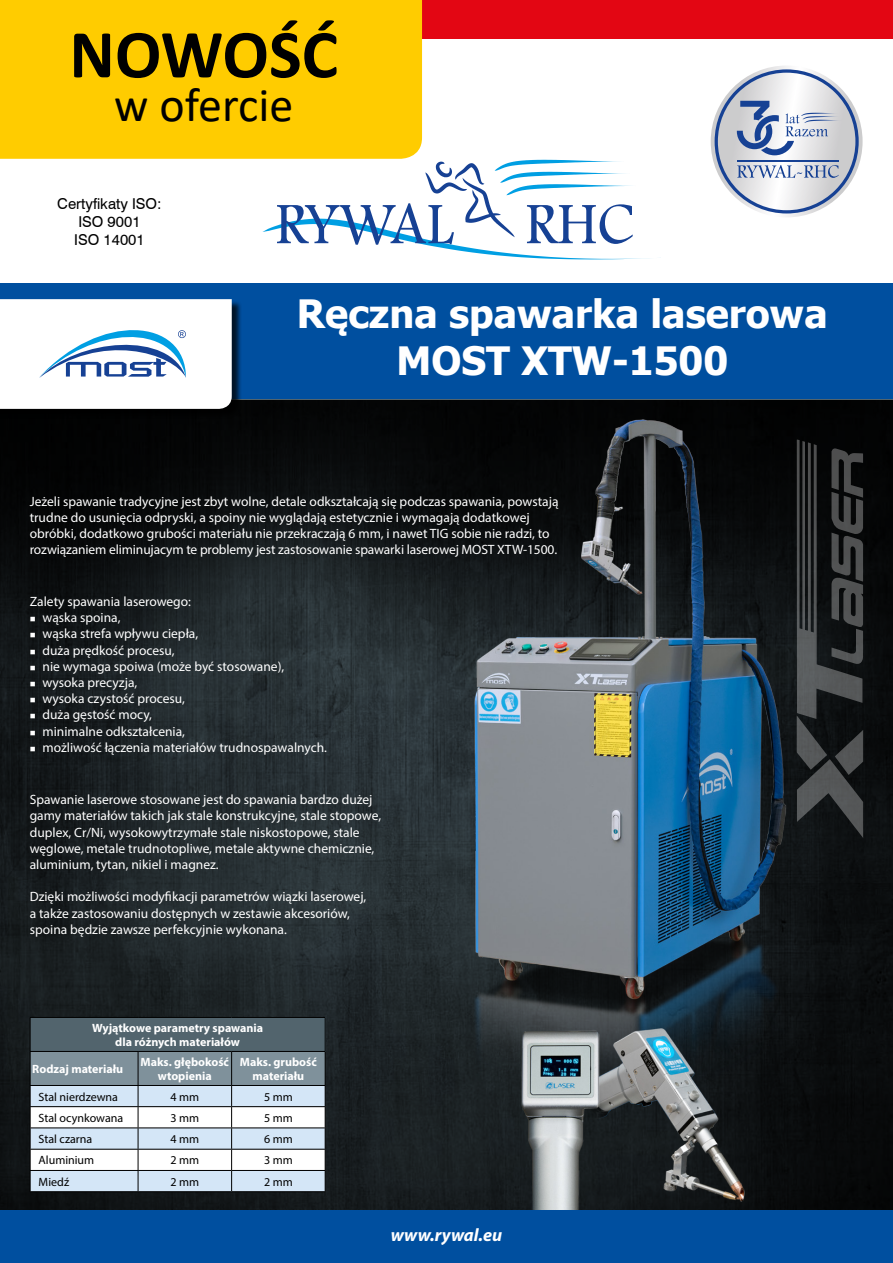
<style>
.page{position:relative;width:893px;height:1263px;background:#fff}
.page>*{position:absolute;margin:0;border:0;box-sizing:border-box;transform-origin:0 0}
.t1{font:700 69px "Calibri";color:#000}
.t2{font:48px "Calibri";color:#000}
.t3{font:700 39px/46.8px "Tahoma";color:#fff;text-align:center}
.t4{font:italic 700 18px "Myriad Pro";letter-spacing:.02em;color:#fff}
.t5{font:15px/18px "Swiss 721 BT";color:#000;text-align:center}
.t6{font:13.5px/16.2px "Myriad Pro";color:#fff}
.t7{font:700 12px/14.4px "Myriad Pro";color:#fff;text-align:center}
.t8{font:12px "Myriad Pro";color:#000}
.s1{font-family:"Swiss 721 BT";font-size:9px}
</style>
<div class="page">
<img style="left:0;top:400px;width:893px;height:810px">
<div style="left:0;top:0;width:893px;height:38px;background:#e30613"></div>
<div style="left:0;top:0;width:422px;height:159px;background:#fc0"></div>
<div style="left:0;top:283px;width:893px;height:115px;background:#004f9f"></div>
<svg style="left:262px;top:160px;width:399px;height:99px"></svg>
<svg style="left:711px;top:66px;width:152px;height:151px"></svg>
<svg style="left:715px;top:69px;width:144px;height:144px"></svg>
<div style="left:0;top:300px;width:242px;height:119px;background:#000;opacity:.75"></div>
<svg style="left:0;top:299px;width:232px;height:110px;background:#e8f0f7"></svg>
<svg style="left:837px;top:440px;width:26px;height:398px;background:#2f3031"></svg>
<img style="left:417px;top:409px;width:420px;height:751px">
<div style="left:30px;top:1017px;width:295px;height:34px;background:#52646d"></div>
<svg style="left:30px;top:1051px;width:296px;height:140px"></svg>
<hr style="left:30px;top:1191px;width:108px;height:1px;background:#000">
<hr style="left:138px;top:1191px;width:94px;height:1px;background:#000">
<hr style="left:232px;top:1191px;width:94px;height:1px;background:#000">
<hr style="left:30px;top:1017px;width:108px;height:1px;background:#000">
<hr style="left:30px;top:1018px;width:1px;height:33px;background:#000">
<hr style="left:138px;top:1017px;width:94px;height:1px;background:#000">
<hr style="left:232px;top:1017px;width:93px;height:1px;background:#000">
<hr style="left:325px;top:1018px;width:1px;height:33px;background:#000">
<hr style="left:30px;top:1051px;width:108px;height:1px;background:#000">
<hr style="left:30px;top:1052px;width:1px;height:33px;background:#000">
<hr style="left:138px;top:1051px;width:94px;height:1px;background:#000">
<hr style="left:232px;top:1051px;width:93px;height:1px;background:#000">
<hr style="left:325px;top:1052px;width:1px;height:33px;background:#000">
<hr style="left:30px;top:1085px;width:108px;height:1px;background:#000">
<hr style="left:138px;top:1085px;width:94px;height:1px;background:#000">
<hr style="left:232px;top:1085px;width:93px;height:1px;background:#000">
<hr style="left:138px;top:1052px;width:1px;height:33px;background:#000">
<hr style="left:231px;top:1052px;width:1px;height:33px;background:#000">
<img style="left:551px;top:1010px;width:223px;height:200px">
<img style="left:463px;top:1017px;width:195px;height:193px">
<div style="left:0;top:1210px;width:893px;height:53px;background:#004f9f"></div>
<h1 class="t1" style="left:69px;top:6px;width:270px">NOWOŚĆ</h1>
<h2 class="t2" style="left:114px;top:72px;width:181px">w ofercie</h2>
<p class="t5" style="left:57px;top:194px;width:106px">Certyfikaty ISO:<br>ISO 9001<br>ISO 14001</p>
<h3 class="t3" style="left:297px;top:292px;width:533px">Ręczna spawarka laserowa<br>MOST XTW-1500</h3>
<p class="t6" style="left:30px;top:493px;width:530px">Jeżeli spawanie tradycyjne jest zbyt wolne, detale odkształcają się podczas spawania, powstają trudne do usunięcia odpryski, a spoiny nie wyglądają estetycznie i wymagają dodatkowej obróbki, dodatkowo grubości materiału nie przekraczają 6 mm, i nawet TIG sobie nie radzi, to rozwiązaniem eliminujacym te problemy jest zastosowanie spawarki laserowej MOST XTW-1500.</p>
<p class="t6" style="left:30px;top:593px;width:163px">Zalety spawania laserowego:</p>
<p class="t6" style="left:30px;top:609px;width:92px"><span class="s1">▪</span> wąska spoina,</p>
<p class="t6" style="left:30px;top:626px;width:170px"><span class="s1">▪</span> wąska strefa wpływu ciepła,</p>
<p class="t6" style="left:30px;top:642px;width:146px"><span class="s1">▪</span> duża prędkość procesu,</p>
<p class="t6" style="left:30px;top:658px;width:256px"><span class="s1">▪</span> nie wymaga spoiwa (może być stosowane),</p>
<p class="t6" style="left:30px;top:674px;width:109px"><span class="s1">▪</span> wysoka precyzja,</p>
<p class="t6" style="left:30px;top:690px;width:157px"><span class="s1">▪</span> wysoka czystość procesu,</p>
<p class="t6" style="left:30px;top:707px;width:124px"><span class="s1">▪</span> duża gęstość mocy,</p>
<p class="t6" style="left:30px;top:723px;width:157px"><span class="s1">▪</span> minimalne odkształcenia,</p>
<p class="t6" style="left:30px;top:739px;width:299px"><span class="s1">▪</span> możliwość łączenia materiałów trudnospawalnych.</p>
<p class="t6" style="left:30px;top:791px;width:353px">Spawanie laserowe stosowane jest do spawania bardzo dużej gamy materiałów takich jak stale konstrukcyjne, stale stopowe, duplex, Cr/Ni, wysokowytrzymałe stale niskostopowe, stale węglowe, metale trudnotopliwe, metale aktywne chemicznie, aluminium, tytan, nikiel i magnez.</p>
<p class="t6" style="left:30px;top:889px;width:338px">Dzięki możliwości modyfikacji parametrów wiązki laserowej, a także zastosowaniu dostępnych w zestawie akcesoriów, spoina będzie zawsze perfekcyjnie wykonana.</p>
<p class="t7" style="left:92px;top:1020px;width:173px">Wyjątkowe parametry spawania dla różnych materiałów</p>
<p class="t7" style="left:32px;top:1061px;width:92px">Rodzaj materiału</p>
<p class="t7" style="left:141px;top:1054px;width:90px">Maks. głębokość wtopienia</p>
<p class="t7" style="left:240px;top:1054px;width:78px">Maks. grubość materiału</p>
<p class="t8" style="left:39px;top:1089px;width:81px">Stal nierdzewna</p>
<p class="t8" style="left:170px;top:1089px;width:30px">4 mm</p>
<p class="t8" style="left:264px;top:1089px;width:30px">5 mm</p>
<p class="t8" style="left:39px;top:1110px;width:86px">Stal ocynkowana</p>
<p class="t8" style="left:170px;top:1110px;width:30px">3 mm</p>
<p class="t8" style="left:264px;top:1110px;width:30px">5 mm</p>
<p class="t8" style="left:39px;top:1132px;width:55px">Stal czarna</p>
<p class="t8" style="left:170px;top:1132px;width:30px">4 mm</p>
<p class="t8" style="left:264px;top:1132px;width:30px">6 mm</p>
<p class="t8" style="left:39px;top:1153px;width:57px">Aluminium</p>
<p class="t8" style="left:170px;top:1153px;width:30px">2 mm</p>
<p class="t8" style="left:264px;top:1153px;width:30px">3 mm</p>
<p class="t8" style="left:39px;top:1174px;width:32px">Miedź</p>
<p class="t8" style="left:170px;top:1174px;width:30px">2 mm</p>
<p class="t8" style="left:264px;top:1174px;width:30px">2 mm</p>
<h3 class="t4" style="left:391px;top:1223px;width:113px">www.rywal.eu</h3>
</div>
